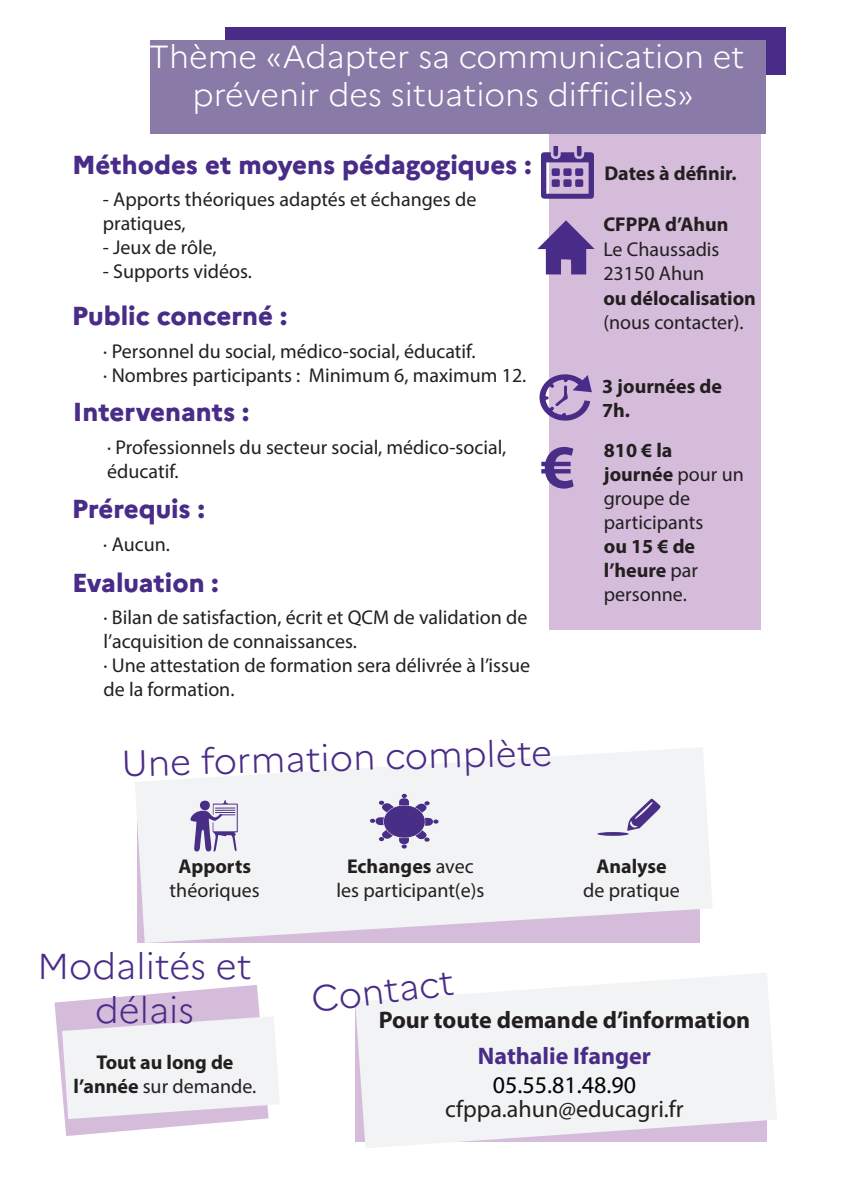
<style>
.page{position:relative;width:842px;height:1191px;background:#fff}
.page>*{position:absolute;margin:0;border:0;box-sizing:border-box;transform-origin:0 0}
.t1{font:700 62px "Myriad Pro";color:#482e88}
.t2{font:300 36px/43.2px "Marianne";color:#492c87;text-align:center}
.t3{font:300 32px/38.4px "Marianne";color:#fff;text-align:center}
.t4{font:800 26px "Marianne";color:#492c87}
.t5{font:700 24px "Myriad Pro";color:#231f20}
.t6{font:24px "Myriad Pro";color:#231f20}
.t7{font:700 24px "Myriad Pro";color:#492c87}
.t8{font:24px "Myriad Pro";color:#000}
.t9{font:20px/24px "Myriad Pro";color:#231f20}
.t10{font:700 20px/24px "Myriad Pro";color:#231f20}
.s1{font-weight:700}
.s2{font-weight:400}
</style>
<div class="page">
<div style="left:549px;top:107px;width:212px;height:522px;background:#d5bcda"></div>
<div style="left:225px;top:27px;width:560px;height:47px;background:#492c87"></div>
<svg style="left:538px;top:220px;width:57px;height:54px"></svg>
<svg style="left:539px;top:374px;width:53px;height:47px"></svg>
<svg style="left:541px;top:146px;width:53px;height:53px"></svg>
<div style="left:151px;top:40px;width:615px;height:94px;background:#897aa7"></div>
<svg style="left:55px;top:985px;width:225px;height:151px"></svg>
<svg style="left:135px;top:748px;width:577px;height:195px;fill:#f2f3f4"></svg>
<div style="left:384px;top:805px;width:41px;height:32px;background:#482e87;border-radius:50%"></div>
<svg style="left:415px;top:818px;width:24px;height:23px"></svg>
<svg style="left:415px;top:801px;width:15px;height:11px"></svg>
<svg style="left:370px;top:794px;width:39px;height:54px"></svg>
<svg style="left:627px;top:798px;width:33px;height:33px"></svg>
<svg style="left:597px;top:832px;width:32px;height:4px"></svg>
<svg style="left:190px;top:800px;width:48px;height:51px"></svg>
<svg style="left:355px;top:973px;width:422px;height:175px;fill:#f2f3f4"></svg>
<h3 class="t3" style="left:149px;top:37px;width:597px">Thème «Adapter sa communication et prévenir des situations difficiles»</h3>
<h3 class="t4" style="left:72px;top:148px;width:461px">Méthodes et moyens pédagogiques :</h3>
<p class="t9" style="left:103px;top:187px;width:375px">- Apports théoriques adaptés et échanges de pratiques,</p>
<p class="t9" style="left:103px;top:235px;width:115px">- Jeux de rôle,</p>
<p class="t9" style="left:103px;top:259px;width:151px">- Supports vidéos.</p>
<h3 class="t4" style="left:72px;top:300px;width:217px">Public concerné :</h3>
<p class="t9" style="left:103px;top:339px;width:425px">· Personnel du social, médico-social, éducatif.<br>· Nombres participants : Minimum 6, maximum 12.</p>
<h3 class="t4" style="left:73px;top:396px;width:178px">Intervenants :</h3>
<p class="t9" style="left:107px;top:434px;width:401px">· Professionnels du secteur social, médico-social, éducatif.</p>
<h3 class="t4" style="left:72px;top:493px;width:134px">Prérequis :</h3>
<p class="t9" style="left:103px;top:532px;width:68px">· Aucun.</p>
<h3 class="t4" style="left:72px;top:567px;width:148px">Evaluation :</h3>
<p class="t9" style="left:103px;top:604px;width:428px">· Bilan de satisfaction, écrit et QCM de validation de l’acquisition de connaissances.<br>· Une attestation de formation sera délivrée à l’issue de la formation.</p>
<h1 class="t1" style="left:541px;top:426px;width:36px">€</h1>
<h2 class="t2" style="left:121px;top:743px;width:432px;rotate:-2deg">Une formation complète</h2>
<p class="t10" style="left:604px;top:161px;width:134px">Dates à définir.</p>
<p class="t10" style="left:603px;top:212px;width:127px">CFPPA d’Ahun</p>
<p class="t9" style="left:603px;top:237px;width:118px">Le Chaussadis<br>23150 Ahun</p>
<p class="t10" style="left:603px;top:285px;width:154px">ou délocalisation</p>
<p class="t9" style="left:603px;top:310px;width:142px">(nous contacter).</p>
<p class="t10" style="left:602px;top:374px;width:121px">3 journées de<br>7h.</p>
<p class="t9" style="left:604px;top:438px;width:141px"><span class="s1">810 € la journée</span> pour un groupe de participants</p>
<p class="t10" style="left:604px;top:534px;width:96px">ou 15 € de l’heure <span class="s2">par personne.</span></p>
<p class="t10" style="left:178px;top:854px;width:74px">Apports</p>
<p class="t9" style="left:170px;top:878px;width:92px">théoriques</p>
<p class="t9" style="left:336px;top:854px;width:149px;text-align:center"><span class="s1">Echanges</span> avec les participant(e)s</p>
<p class="t10" style="left:596px;top:854px;width:72px">Analyse</p>
<p class="t9" style="left:583px;top:878px;width:98px">de pratique</p>
<h2 class="t2" style="left:37px;top:945px;width:216px">Modalités et délais</h2>
<p class="t10" style="left:73px;top:1049px;width:184px;text-align:center">Tout au long de l’année <span class="s2">sur demande.</span></p>
<h2 class="t2" style="left:309px;top:977px;width:145px;rotate:-7deg">Contact</h2>
<p class="t5" style="left:379px;top:1004px;width:373px">Pour toute demande d’information</p>
<p class="t7" style="left:478px;top:1040px;width:174px">Nathalie Ifanger</p>
<p class="t8" style="left:493px;top:1070px;width:144px">05.55.81.48.90</p>
<p class="t6" style="left:445px;top:1094px;width:240px">cfppa.ahun@educagri.fr</p>
</div>
